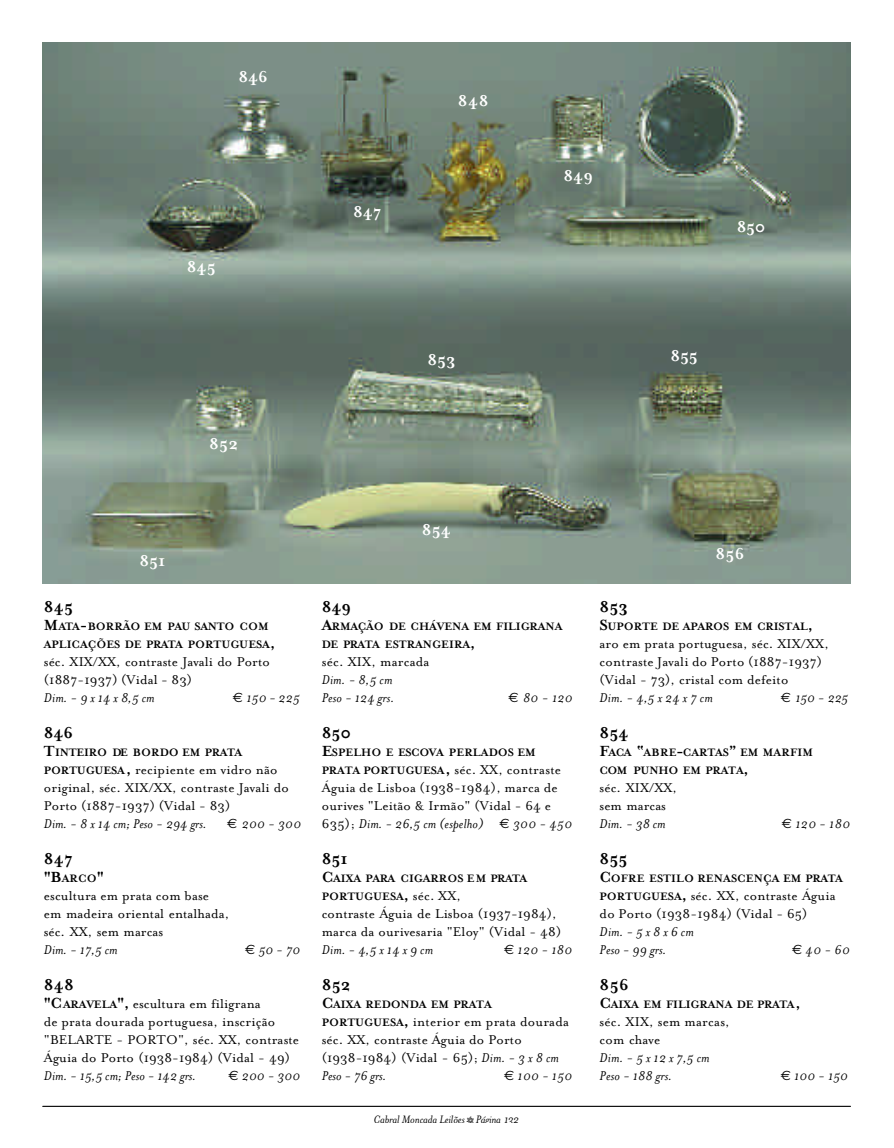
<style>
.page{position:relative;width:894px;height:1148px;background:#fff}
.page>*{position:absolute;margin:0;border:0;box-sizing:border-box;transform-origin:0 0}
.t1{font:700 18px "Mrs Eaves";letter-spacing:.005em;color:#000}
.t2{font:700 18px "Mrs Eaves";letter-spacing:-.005em;color:#fff}
.t3{font:14.7px/18px "Mrs Eaves Roman";letter-spacing:.01em;color:#000}
.t4{font:italic 14.7px/18px "Mrs Eaves";letter-spacing:.01em;color:#000}
.t5{font:700 12.3px/18px "Mrs Eaves";letter-spacing:-.005em;color:#000}
.t6{font:italic 12.3px "Mrs Eaves";letter-spacing:-.01em;color:#000}
.s1{font-size:16.8px}
.s2{font-family:"Euro Sans";font-style:normal;font-size:13.5px}
.s3{font-family:"Mrs Eaves";font-weight:700;font-size:12.3px}
.s4{font-family:"Mrs Eaves";font-weight:700;font-size:16.8px}
.s5{font-family:"Mrs Eaves Roman";font-style:normal}
.s6{font-family:"Mrs Eaves Roman";font-weight:400;font-size:14.7px}
.s7{font-family:"Mrs Eaves";font-style:italic}
.s8{font-family:"Mrs Eaves Fractions";font-style:normal}
</style>
<div class="page">
<img style="left:43px;top:43px;width:807px;height:540px">
<hr style="left:43px;top:1105px;width:807px;height:1px;background:#000">
<p class="t2" style="left:238px;top:66px;width:31px">846</p>
<p class="t2" style="left:187px;top:257px;width:31px">845</p>
<p class="t2" style="left:353px;top:201px;width:30px">847</p>
<p class="t2" style="left:458px;top:90px;width:32px">848</p>
<p class="t2" style="left:564px;top:165px;width:31px">849</p>
<p class="t2" style="left:737px;top:216px;width:30px">850</p>
<p class="t2" style="left:209px;top:433px;width:31px">852</p>
<p class="t2" style="left:428px;top:349px;width:30px">853</p>
<p class="t2" style="left:670px;top:345px;width:29px">855</p>
<p class="t2" style="left:140px;top:550px;width:27px">851</p>
<p class="t1" style="left:44px;top:596px;width:31px">845</p>
<p class="t5" style="left:44px;top:617px;width:233px"><span class="s1">M</span>ATA<span class="s1">-</span>BORRÃO EM PAU SANTO COM<br>APLICAÇÕES DE PRATA PORTUGUESA<span class="s1">,</span></p>
<p class="t3" style="left:44px;top:653px;width:228px">séc. XIX/XX, contraste Javali do Porto (1887-1937) (Vidal - 83)</p>
<p class="t4" style="left:44px;top:689px;width:112px">Dim. - 9 x 14 x 8,5 cm</p>
<p class="t4" style="left:233px;top:689px;width:69px"><span class="s2">€</span> 150 - 225</p>
<p class="t1" style="left:44px;top:722px;width:31px">846</p>
<p class="t5" style="left:44px;top:743px;width:200px"><span class="s1">T</span>INTEIRO DE BORDO EM PRATA</p>
<p class="t3" style="left:44px;top:761px;width:247px"><span class="s3">PORTUGUESA</span><span class="s4">,</span> recipiente em vidro não original, séc. XIX/XX, contraste Javali do<br>Porto (1887-1937) (Vidal - 83)</p>
<p class="t4" style="left:44px;top:815px;width:164px">Dim. - 8 x 14 cm; Peso - 294 grs.</p>
<p class="t4" style="left:227px;top:815px;width:75px"><span class="s2">€</span> 200 - 300</p>
<p class="t1" style="left:44px;top:848px;width:31px">847</p>
<p class="t5" style="left:44px;top:869px;width:62px"><span class="s1">"B</span>ARCO<span class="s1">"</span></p>
<p class="t3" style="left:44px;top:887px;width:187px">escultura em prata com base em madeira oriental entalhada, séc. XX, sem marcas</p>
<p class="t4" style="left:44px;top:941px;width:75px">Dim. - 17,5 cm</p>
<p class="t4" style="left:245px;top:941px;width:56px"><span class="s2">€</span> 50 - 70</p>
<p class="t1" style="left:44px;top:974px;width:32px">848</p>
<p class="t3" style="left:44px;top:995px;width:257px"><span class="s4">"C</span><span class="s3">ARAVELA</span><span class="s4">",</span> escultura em filigrana<br>de prata dourada portuguesa, inscrição "BELARTE - PORTO", séc. XX, contraste Águia do Porto (1938-1984) (Vidal - 49)</p>
<p class="t4" style="left:44px;top:1067px;width:154px">Dim. - 15,5 cm; Peso - 142 grs.</p>
<p class="t4" style="left:228px;top:1067px;width:73px"><span class="s2">€</span> 200 - 300</p>
<p class="t2" style="left:422px;top:519px;width:31px">854</p>
<p class="t1" style="left:322px;top:596px;width:31px">849</p>
<p class="t5" style="left:322px;top:617px;width:242px"><span class="s1">A</span>RMAÇÃO DE CHÁVENA EM FILIGRANA<br>DE PRATA ESTRANGEIRA<span class="s1">,</span></p>
<p class="t3" style="left:322px;top:653px;width:109px">séc. XIX, marcada</p>
<p class="t4" style="left:322px;top:671px;width:74px">Dim. - 8,5 cm<br>Peso - 124 grs.</p>
<p class="t4" style="left:508px;top:689px;width:65px"><span class="s2">€</span> 80 - 120</p>
<p class="t1" style="left:322px;top:722px;width:31px">850</p>
<p class="t5" style="left:322px;top:743px;width:215px"><span class="s1">E</span>SPELHO E ESCOVA PERLADOS EM</p>
<p class="t3" style="left:322px;top:761px;width:241px"><span class="s3">PRATA PORTUGUESA</span><span class="s4">,</span> séc. XX, contraste<br>Águia de Lisboa (1938-1984), marca de ourives "Leitão &amp; Irmão" (Vidal - 64 e</p>
<p class="t4" style="left:322px;top:815px;width:252px"><span class="s5">635);</span> Dim. - 26,5 cm (espelho) <span class="s2">€</span> 300 - 450</p>
<p class="t1" style="left:322px;top:848px;width:27px">851</p>
<p class="t5" style="left:322px;top:869px;width:207px"><span class="s1">C</span>AIXA PARA CIGARROS EM PRATA<br>PORTUGUESA<span class="s1">,</span> <span class="s6">séc. XX,</span></p>
<p class="t3" style="left:322px;top:905px;width:241px">contraste Águia de Lisboa (1937-1984), marca da ourivesaria "Eloy" (Vidal - 48)</p>
<p class="t4" style="left:322px;top:941px;width:113px">Dim. - 4,5 x 14 x 9 cm</p>
<p class="t4" style="left:504px;top:941px;width:70px"><span class="s2">€</span> 120 - 180</p>
<p class="t1" style="left:322px;top:974px;width:31px">852</p>
<p class="t5" style="left:322px;top:995px;width:172px"><span class="s1">C</span>AIXA REDONDA EM PRATA</p>
<p class="t3" style="left:322px;top:1013px;width:249px"><span class="s3">PORTUGUESA</span><span class="s4">,</span> interior em prata dourada séc. XX, contraste Águia do Porto (1938-1984) (Vidal - 65); <span class="s7">Dim. - 3 x 8 cm</span></p>
<p class="t4" style="left:322px;top:1067px;width:66px">Peso - 76 grs.</p>
<p class="t4" style="left:504px;top:1067px;width:70px"><span class="s2">€</span> 100 - 150</p>
<p class="t6" style="left:374px;top:1112px;width:147px">Cabral Moncada Leilões <span class="s8">Q</span>Página 132</p>
<p class="t2" style="left:716px;top:543px;width:30px">856</p>
<p class="t1" style="left:600px;top:596px;width:30px">853</p>
<p class="t5" style="left:600px;top:617px;width:215px"><span class="s1">S</span>UPORTE DE APAROS EM CRISTAL<span class="s1">,</span></p>
<p class="t3" style="left:600px;top:635px;width:231px">aro em prata portuguesa, séc. XIX/XX, contraste Javali do Porto (1887-1937) (Vidal - 73), cristal com defeito</p>
<p class="t4" style="left:600px;top:689px;width:115px">Dim. - 4,5 x 24 x 7 cm</p>
<p class="t4" style="left:781px;top:689px;width:69px"><span class="s2">€</span> 150 - 225</p>
<p class="t1" style="left:600px;top:722px;width:31px">854</p>
<p class="t5" style="left:600px;top:743px;width:215px"><span class="s1">F</span>ACA <span class="s1">“</span>ABRE<span class="s1">-</span>CARTAS<span class="s1">”</span> EM MARFIM<br>COM PUNHO EM PRATA<span class="s1">,</span></p>
<p class="t3" style="left:600px;top:779px;width:79px">séc. XIX/XX, sem marcas</p>
<p class="t4" style="left:600px;top:815px;width:67px">Dim. - 38 cm</p>
<p class="t4" style="left:782px;top:815px;width:70px"><span class="s2">€</span> 120 - 180</p>
<p class="t1" style="left:600px;top:848px;width:30px">855</p>
<p class="t5" style="left:600px;top:869px;width:245px"><span class="s1">C</span>OFRE ESTILO RENASCENÇA EM PRATA</p>
<p class="t3" style="left:600px;top:887px;width:238px"><span class="s3">PORTUGUESA</span><span class="s4">,</span> séc. XX, contraste Águia do Porto (1938-1984) (Vidal - 65)</p>
<p class="t4" style="left:600px;top:923px;width:96px">Dim. - 5 x 8 x 6 cm<br>Peso - 99 grs.</p>
<p class="t4" style="left:792px;top:941px;width:59px"><span class="s2">€</span> 40 - 60</p>
<p class="t1" style="left:600px;top:974px;width:30px">856</p>
<p class="t5" style="left:600px;top:995px;width:203px"><span class="s1">C</span>AIXA EM FILIGRANA DE PRATA<span class="s1">,</span></p>
<p class="t3" style="left:600px;top:1013px;width:132px">séc. XIX, sem marcas, com chave</p>
<p class="t4" style="left:600px;top:1049px;width:112px">Dim. - 5 x 12 x 7,5 cm<br>Peso - 188 grs.</p>
<p class="t4" style="left:781px;top:1067px;width:69px"><span class="s2">€</span> 100 - 150</p>
</div>
